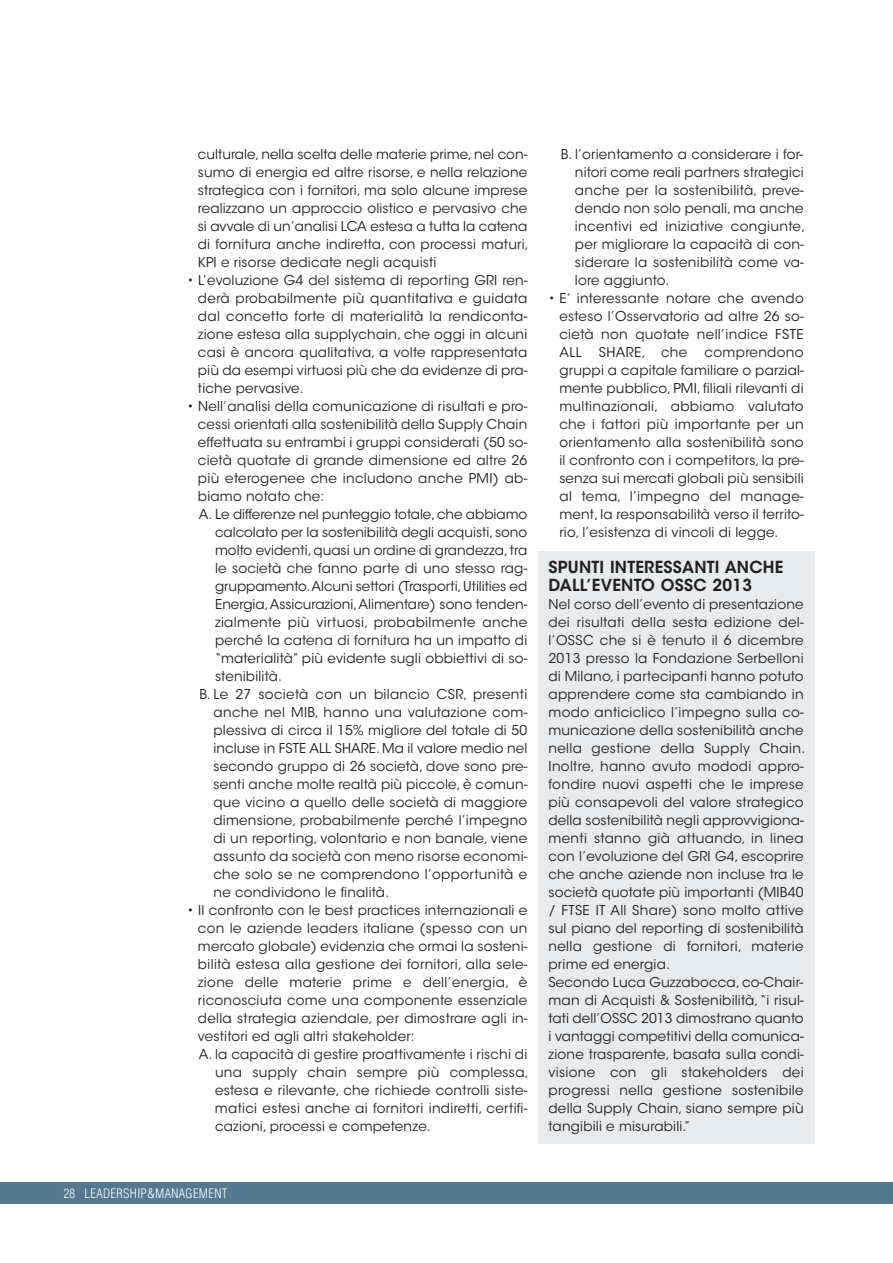
<style>
.page{position:relative;width:893px;height:1263px;background:#fff}
.page>*{position:absolute;margin:0;border:0;box-sizing:border-box;transform-origin:0 0}
.t1{font:600 16.5px/18px "ITC Avant Garde Std";letter-spacing:.015em;color:#231f20}
.t2{font:13.5px/18px "ITC Avant Garde Std";letter-spacing:.015em;color:#231f20;text-align:justify}
.t3{font:13.5px "ITC Avant Garde Std";letter-spacing:-.005em;color:#231f20}
.t4{font:300 condensed 12.75px "Helvetica";letter-spacing:.025em;color:#fff}
</style>
<div class="page">
<div style="left:538px;top:551px;width:277px;height:593px;background:#e6ebf0"></div>
<div style="left:0;top:1182px;width:892px;height:22px;background:#52798f"></div>
<p class="t2" style="left:198px;top:146px;width:333px">culturale,nella scelta delle materie prime,nel con&shy;sumo di energia ed altre risorse, e nella relazione strategica con i fornitori, ma solo alcune imprese realizzano un approccio olistico e pervasivo che si avvale di un’analisi LCA estesa a tutta la catena di fornitura anche indiretta, con processi maturi, KPI e risorse dedicate negli acquisti</p>
<p class="t2" style="left:198px;top:272px;width:331px;text-indent:-11px">• L’evoluzione G4 del sistema di reporting GRI ren&shy;derà probabilmente più quantitativa e guidata dal concetto forte di materialità la rendiconta&shy;zione estesa alla supplychain, che oggi in alcuni casi è ancora qualitativa, a volte rappresentata più da esempi virtuosi più che da evidenze di pra&shy;tiche pervasive.</p>
<p class="t2" style="left:187px;top:398px;width:342px">• Nell’analisi della comunicazione di risultati e pro-</p>
<p class="t2" style="left:198px;top:416px;width:331px">cessi orientati alla sostenibilità della Supply Chain</p>
<p class="t2" style="left:198px;top:434px;width:331px">effettuata su entrambi i gruppi considerati (50 so-</p>
<p class="t2" style="left:198px;top:452px;width:331px">cietà quotate di grande dimensione ed altre 26</p>
<p class="t2" style="left:198px;top:470px;width:331px">più eterogenee che includono anche PMI) ab-</p>
<p class="t2" style="left:198px;top:488px;width:128px">biamo notato che:</p>
<p class="t2" style="left:199px;top:506px;width:330px">A. Le differenze nel punteggio totale,che abbiamo</p>
<p class="t2" style="left:215px;top:524px;width:314px">calcolato per la sostenibilità degli acquisti, sono</p>
<p class="t2" style="left:215px;top:542px;width:314px">molto evidenti,quasi un ordine di grandezza,tra</p>
<p class="t2" style="left:215px;top:560px;width:314px">le società che fanno parte di uno stesso rag-</p>
<p class="t3" style="left:215px;top:581px;width:314px">gruppamento.Alcuni settori (Trasporti,Utilities ed</p>
<p class="t2" style="left:215px;top:596px;width:314px">Energia,Assicurazioni,Alimentare) sono tenden-</p>
<p class="t2" style="left:215px;top:614px;width:314px">zialmente più virtuosi, probabilmente anche</p>
<p class="t2" style="left:215px;top:632px;width:314px">perché la catena di fornitura ha un impatto di</p>
<p class="t2" style="left:215px;top:650px;width:314px">“materialità” più evidente sugli obbiettivi di so-</p>
<p class="t2" style="left:215px;top:668px;width:69px">stenibilità.</p>
<p class="t2" style="left:199px;top:686px;width:329px">B. Le 27 società con un bilancio CSR, presenti</p>
<p class="t2" style="left:214px;top:704px;width:315px">anche nel MIB, hanno una valutazione com-</p>
<p class="t2" style="left:214px;top:722px;width:315px">plessiva di circa il 15% migliore del totale di 50</p>
<p class="t2" style="left:214px;top:740px;width:315px">incluse in FSTE ALL SHARE.Ma il valore medio nel</p>
<p class="t2" style="left:214px;top:758px;width:315px">secondo gruppo di 26 società, dove sono pre-</p>
<p class="t2" style="left:214px;top:776px;width:315px">senti anche molte realtà più piccole, è comun-</p>
<p class="t2" style="left:214px;top:794px;width:315px">que vicino a quello delle società di maggiore</p>
<p class="t2" style="left:214px;top:812px;width:315px">dimensione, probabilmente perché l’impegno</p>
<p class="t2" style="left:214px;top:830px;width:315px">di un reporting, volontario e non banale, viene</p>
<p class="t2" style="left:214px;top:848px;width:315px">assunto da società con meno risorse economi-</p>
<p class="t2" style="left:214px;top:866px;width:315px">che solo se ne comprendono l’opportunità e</p>
<p class="t2" style="left:214px;top:884px;width:177px">ne condividono le finalità.</p>
<p class="t2" style="left:187px;top:902px;width:342px">• Il confronto con le best practices internazionali e</p>
<p class="t2" style="left:198px;top:920px;width:331px">con le aziende leaders italiane (spesso con un</p>
<p class="t2" style="left:198px;top:938px;width:331px">mercato globale) evidenzia che ormai la sosteni-</p>
<p class="t2" style="left:198px;top:956px;width:331px">bilità estesa alla gestione dei fornitori, alla sele-</p>
<p class="t2" style="left:198px;top:974px;width:331px">zione delle materie prime e dell’energia, è</p>
<p class="t2" style="left:198px;top:992px;width:331px">riconosciuta come una componente essenziale</p>
<p class="t2" style="left:198px;top:1010px;width:331px">della strategia aziendale, per dimostrare agli in-</p>
<p class="t2" style="left:198px;top:1028px;width:218px">vestitori ed agli altri stakeholder:</p>
<p class="t2" style="left:199px;top:1046px;width:330px">A. la capacità di gestire proattivamente i rischi di</p>
<p class="t2" style="left:215px;top:1064px;width:315px">una supply chain sempre più complessa,</p>
<p class="t2" style="left:215px;top:1082px;width:314px">estesa e rilevante, che richiede controlli siste-</p>
<p class="t2" style="left:215px;top:1100px;width:314px">matici estesi anche ai fornitori indiretti, certifi-</p>
<p class="t2" style="left:215px;top:1118px;width:217px">cazioni, processi e competenze.</p>
<p class="t2" style="left:575px;top:146px;width:232px;text-align:left;text-indent:-14px">B. l’orientamento a considerare i for&shy;nitori come reali partners strategici anche per la sostenibilità, preve&shy;dendo non solo penali,ma anche incentivi ed iniziative congiunte, per migliorare la capacità di con&shy;siderare la sostenibilità come va&shy;lore aggiunto.</p>
<p class="t2" style="left:559px;top:290px;width:246px;text-indent:-11px">• E’ interessante notare che avendo esteso l’Osservatorio ad altre 26 so&shy;cietà non quotate nell’indice FSTE ALL</p>
<p class="t2" style="left:599px;top:344px;width:90px">SHARE, che</p>
<p class="t2" style="left:559px;top:344px;width:246px;text-indent:145px">comprendono gruppi a capitale familiare o parzial&shy;mente pubblico, PMI, filiali rilevanti di multinazionali, abbiamo valutato che i fattori più importante per un orientamento alla sostenibilità sono il confronto con i competitors, la pre&shy;senza sui mercati globali più sensibili al tema, l’impegno del manage&shy;ment, la responsabilità verso il territo&shy;rio, l’esistenza di vincoli di legge.</p>
<p class="t1" style="left:549px;top:559px;width:236px">SPUNTI INTERESSANTI ANCHE<br>DALL’EVENTO OSSC 2013</p>
<p class="t2" style="left:549px;top:596px;width:258px;text-align:left">Nel corso dell’evento di presentazione dei risultati della sesta edizione del&shy;l’OSSC che si è tenuto il 6 dicembre 2013 presso la Fondazione Serbelloni di Milano, i partecipanti hanno potuto apprendere come sta cambiando in modo anticiclico l’impegno sulla co&shy;municazione della sostenibilità anche nella gestione della Supply Chain.<br>Inoltre, hanno avuto mododi appro&shy;fondire nuovi aspetti che le imprese più consapevoli del valore strategico della sostenibilità negli approvvigiona&shy;menti stanno già attuando, in linea con l’evoluzione del GRI G4, escoprire che anche aziende non incluse tra le società quotate più importanti (MIB40 / FTSE IT All Share) sono molto attive sul piano del reporting di sostenibilità nella gestione di fornitori, materie prime ed energia.<br>Secondo Luca Guzzabocca,co-Chair&shy;man di Acquisti &amp; Sostenibilità, “i risul&shy;tati dell’OSSC 2013 dimostrano quanto i vantaggi competitivi della comunica&shy;zione trasparente, basata sulla condi&shy;visione con gli stakeholders dei progressi nella gestione sostenibile della Supply Chain, siano sempre più tangibili e misurabili.”</p>
<p class="t4" style="left:64px;top:1186px;width:165px">28 LEADERSHIP&amp;MANAGEMENT</p>
</div>
